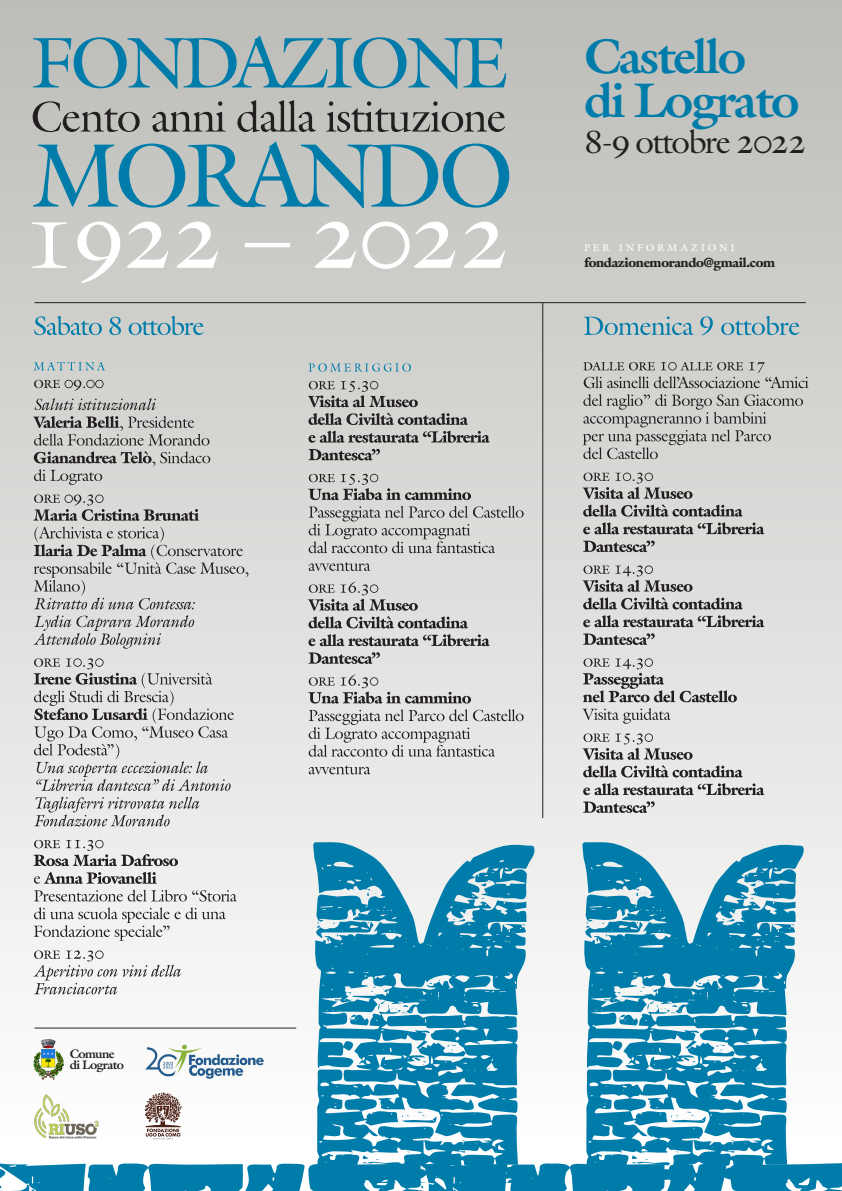
<style>
.page{position:relative;width:842px;height:1191px;background:#fff}
.page>*{position:absolute;margin:0;border:0;box-sizing:border-box;transform-origin:0 0}
.Normale{font:700 49px "Galliard Pro";letter-spacing:-.05em;color:#007caa}
.Normale-2{font:33px "Galliard Pro";letter-spacing:-.05em;color:#231f20}
.t1{font:900 13.4px "Galliard Pro";letter-spacing:-.03em;color:#231f20}
.t2{font:13.4px "Galliard Pro";letter-spacing:.2em;color:#fff}
.Normale-3{font:700 12.4px "Galliard Pro";letter-spacing:-.05em;color:#231f20}
</style>
<div class="page">
<div style="left:0;top:0;width:842px;height:1134px;background:linear-gradient(to bottom,#bcbdb8,#fdfdfd)"></div>
<svg style="left:583px;top:801px;width:72px;height:12px"></svg>
<svg style="left:583px;top:783px;width:181px;height:12px;background:#a3a2a2"></svg>
<svg style="left:583px;top:765px;width:160px;height:12px;background:#a09e9e"></svg>
<svg style="left:583px;top:733px;width:109px;height:26px;background:#bebdbc"></svg>
<svg style="left:582px;top:708px;width:88px;height:15px"></svg>
<svg style="left:583px;top:658px;width:154px;height:44px;background:#c0c0be"></svg>
<svg style="left:583px;top:633px;width:72px;height:12px"></svg>
<svg style="left:583px;top:615px;width:181px;height:12px;background:#9d9c9b"></svg>
<svg style="left:583px;top:565px;width:160px;height:44px;background:#bab9b8"></svg>
<svg style="left:583px;top:540px;width:72px;height:12px"></svg>
<svg style="left:583px;top:472px;width:181px;height:62px;background:#b6b6b4"></svg>
<svg style="left:583px;top:394px;width:220px;height:65px;background:#bebebc"></svg>
<svg style="left:583px;top:362px;width:225px;height:26px;background:#b3b3b1"></svg>
<svg style="left:584px;top:316px;width:215px;height:19px;background:#a0bcc4"></svg>
<svg style="left:309px;top:765px;width:61px;height:9px"></svg>
<svg style="left:309px;top:709px;width:215px;height:48px;background:#c9c9c8"></svg>
<svg style="left:308px;top:674px;width:163px;height:29px;background:#c2c2c0"></svg>
<svg style="left:308px;top:652px;width:72px;height:12px"></svg>
<svg style="left:308px;top:634px;width:182px;height:12px;background:#9e9d9c"></svg>
<svg style="left:308px;top:616px;width:160px;height:12px;background:#9a9897"></svg>
<svg style="left:308px;top:581px;width:110px;height:29px;background:#babab8"></svg>
<svg style="left:309px;top:562px;width:61px;height:9px"></svg>
<svg style="left:309px;top:506px;width:215px;height:47px;background:#bfbfbd"></svg>
<svg style="left:308px;top:474px;width:163px;height:26px;background:#b4b3b1"></svg>
<svg style="left:308px;top:449px;width:72px;height:11px"></svg>
<svg style="left:308px;top:431px;width:182px;height:12px;background:#969593"></svg>
<svg style="left:308px;top:381px;width:160px;height:44px;background:#b1b0ae"></svg>
<svg style="left:308px;top:363px;width:103px;height:9px"></svg>
<svg style="left:33px;top:950px;width:148px;height:44px"></svg>
<svg style="left:34px;top:907px;width:192px;height:33px"></svg>
<svg style="left:34px;top:872px;width:203px;height:29px"></svg>
<svg style="left:33px;top:840px;width:145px;height:26px;background:#c2c1c1"></svg>
<svg style="left:34px;top:658px;width:200px;height:168px;background:#cfcfce"></svg>
<svg style="left:33px;top:615px;width:161px;height:33px;background:#c3c3c1"></svg>
<svg style="left:33px;top:494px;width:215px;height:115px;background:#c4c3c1"></svg>
<svg style="left:33px;top:416px;width:177px;height:69px;background:#b9b9b6"></svg>
<svg style="left:35px;top:398px;width:121px;height:12px"></svg>
<svg style="left:34px;top:380px;width:70px;height:11px"></svg>
<svg style="left:34px;top:362px;width:71px;height:8px"></svg>
<svg style="left:34px;top:316px;width:170px;height:19px;background:#9dbbc3"></svg>
<svg style="left:33px;top:100px;width:472px;height:32px;background:#9f9f9b"></svg>
<svg style="left:32px;top:221px;width:473px;height:62px"></svg>
<svg style="left:33px;top:141px;width:476px;height:67px;background:#8eb1bb"></svg>
<svg style="left:33px;top:35px;width:473px;height:54px;background:#8caeb6"></svg>
<svg style="left:0;top:1163px;width:842px;height:28px;background:#2c92b8"></svg>
<hr style="left:543px;top:303px;width:1px;height:515px;background:#231f20">
<hr style="left:34px;top:1028px;width:262px;height:1px;background:#231f20">
<hr style="left:34px;top:302px;width:772px;height:1px;background:#231f20">
<img style="left:28px;top:1039px;width:41px;height:41px">
<img style="left:31px;top:1085px;width:70px;height:54px">
<img style="left:143px;top:1043px;width:124px;height:37px">
<svg style="left:145px;top:1092px;width:37px;height:47px"></svg>
<svg style="left:582px;top:841px;width:222px;height:341px;fill:#007caa"></svg>
<svg style="left:313px;top:841px;width:222px;height:341px;fill:#007caa"></svg>
<p class="Normale-3" style="left:70px;top:1045px;width:46px">Comune</p>
<p class="Normale-3" style="left:70px;top:1056px;width:56px">di Lograto</p>
<p class="Normale" style="left:584px;top:24px;width:164px">Castello</p>
<p class="Normale" style="left:584px;top:68px;width:217px">di Lograto</p>
<p class="Normale-2" style="left:584px;top:120px;width:225px">8-9 ottobre 2022</p>
<p class="t2" style="left:584px;top:238px;width:152px">per informazioni</p>
<p class="t1" style="left:584px;top:254px;width:193px">fondazionemorando@gmail.com</p>
</div>
